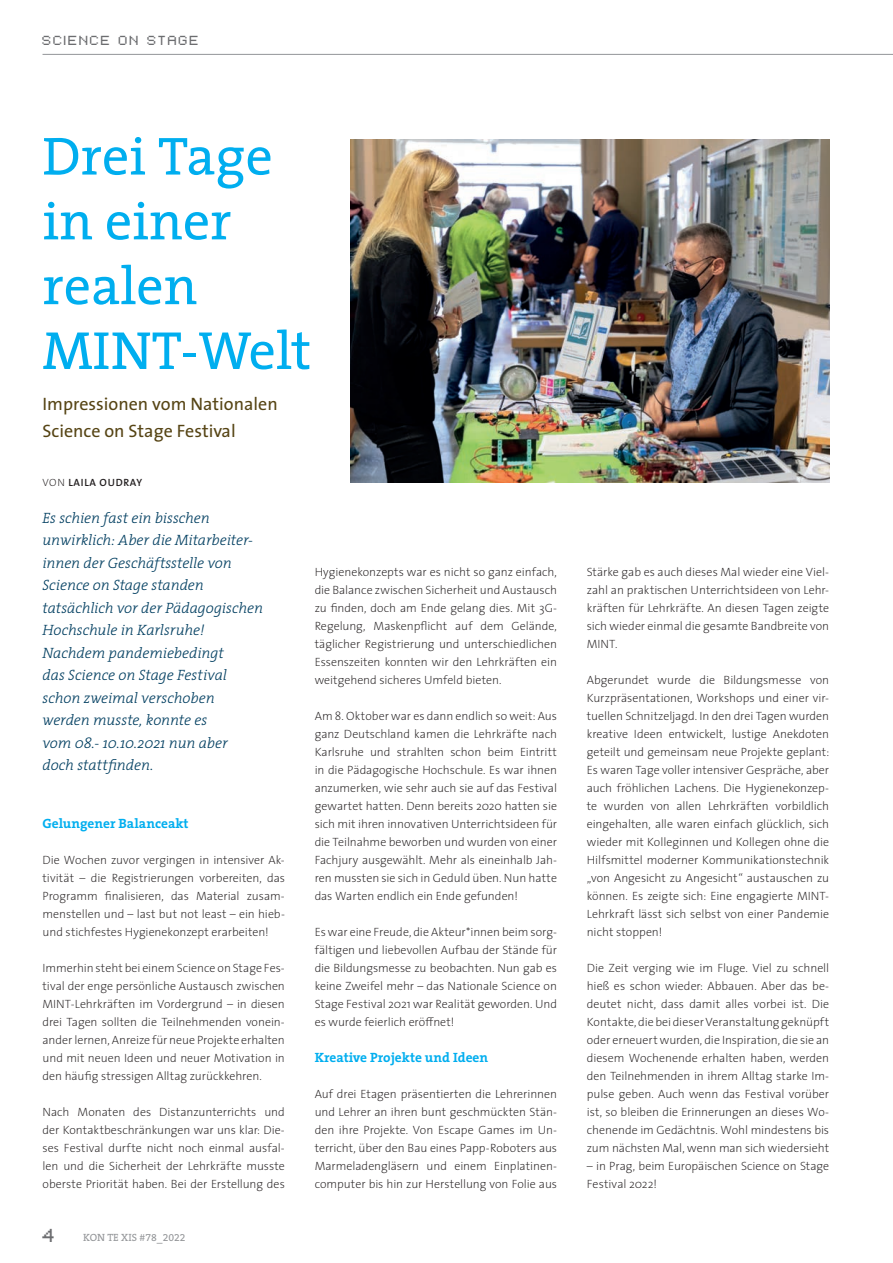
<style>
.page{position:relative;width:893px;height:1263px;background:#fff}
.page>*{position:absolute;margin:0;border:0;box-sizing:border-box;transform-origin:0 0}
.t1{font:54px/64.8px "The Serif";color:#00aeef}
.t2{font:18px/27px "The Sans";color:#564414}
.t3{font:italic 300 15px/22.5px "The Serif";letter-spacing:-.005em;color:#003e60}
.t4{font:15px "Pixel FJ8 pt 1 Normal";color:#6c6d70}
.t5{font:700 13.5px "The Serif";color:#00aeef}
.t6{font:200 12px/18px "The Sans";color:#231f20;text-align:justify}
.t7{font:10.5px "The Serif B W5 Plain";color:#939598}
.t8{font:10.5px "Pixel FJ8 pt 1 Normal";letter-spacing:.16em;color:#6c6d70}
.t9{font:600 10.5px "The Sans";letter-spacing:.065em;color:#231f20}
.s1{font-weight:200}
</style>
<div class="page">
<img style="left:351px;top:139px;width:478px;height:343px">
<hr style="left:43px;top:54px;width:850px;height:1px;background:#939598">
<p class="t8" style="left:43px;top:32px;width:158px">SCIENCE ON STAGE</p>
<h1 class="t1" style="left:43px;top:122px;width:270px">Drei Tage in einer realen<br>MINT-Welt</h1>
<h2 class="t2" style="left:43px;top:389px;width:237px">Impressionen vom Nationalen<br>Science on Stage Festival</h2>
<p class="t9" style="left:43px;top:474px;width:101px"><span class="s1">VON</span> LAILA OUDRAY</p>
<p class="t3" style="left:43px;top:506px;width:222px">Es schien fast ein bisschen unwirklich: Aber die Mitarbeiter&shy;innen der Geschäftsstelle von<br>Science on Stage standen tatsächlich vor der Pädagogischen<br>Hochschule in Karlsruhe!<br>Nachdem pandemiebedingt<br>das Science on Stage Festival schon zweimal verschoben werden musste, konnte es<br>vom 08.- 10.10.2021 nun aber<br>doch stattfinden.</p>
<p class="t5" style="left:43px;top:812px;width:148px">Gelungener Balanceakt</p>
<p class="t6" style="left:43px;top:851px;width:244px">Die Wochen zuvor vergingen in intensiver Ak&shy;tivität – die Registrierungen vorbereiten, das Programm finalisieren, das Material zusam&shy;menstellen und – last but not least – ein hieb&shy;und stichfestes Hygienekonzept erarbeiten!</p>
<p class="t6" style="left:43px;top:959px;width:244px">Immerhin steht bei einem Science on Stage Fes&shy;tival der enge persönliche Austausch zwischen MINT-Lehrkräften im Vordergrund – in diesen drei Tagen sollten die Teilnehmenden vonein&shy;ander lernen, Anreize für neue Projekte erhalten und mit neuen Ideen und neuer Motivation in den häufig stressigen Alltag zurückkehren.</p>
<p class="t6" style="left:43px;top:1103px;width:244px">Nach Monaten des Distanzunterrichts und der Kontaktbeschränkungen war uns klar: Die&shy;ses Festival durfte nicht noch einmal ausfal&shy;len und die Sicherheit der Lehrkräfte musste oberste Priorität haben. Bei der Erstellung des</p>
<p class="t4" style="left:43px;top:1223px;width:15px">4</p>
<p class="t7" style="left:83px;top:1231px;width:104px">KON TE XIS #78_2022</p>
<p class="t6" style="left:315px;top:563px;width:244px">Hygienekonzepts war es nicht so ganz einfach, die Balance zwischen Sicherheit und Austausch zu finden, doch am Ende gelang dies. Mit 3G-Regelung, Maskenpflicht auf dem Gelände, täglicher Registrierung und unterschiedlichen Essenszeiten konnten wir den Lehrkräften ein weitgehend sicheres Umfeld bieten.</p>
<p class="t6" style="left:315px;top:707px;width:244px">Am 8. Oktober war es dann endlich so weit: Aus ganz Deutschland kamen die Lehrkräfte nach Karlsruhe und strahlten schon beim Eintritt in die Pädagogische Hochschule. Es war ihnen anzumerken, wie sehr auch sie auf das Festival gewartet hatten. Denn bereits 2020 hatten sie sich mit ihren innovativen Unterrichtsideen für die Teilnahme beworben und wurden von einer Fachjury ausgewählt. Mehr als eineinhalb Jah&shy;ren mussten sie sich in Geduld üben. Nun hatte das Warten endlich ein Ende gefunden!</p>
<p class="t6" style="left:315px;top:923px;width:244px">Es war eine Freude, die Akteur*innen beim sorg&shy;fältigen und liebevollen Aufbau der Stände für die Bildungsmesse zu beobachten. Nun gab es keine Zweifel mehr – das Nationale Science on Stage Festival 2021 war Realität geworden. Und es wurde feierlich eröffnet!</p>
<p class="t5" style="left:315px;top:1046px;width:175px">Kreative Projekte und Ideen</p>
<p class="t6" style="left:315px;top:1085px;width:244px">Auf drei Etagen präsentierten die Lehrerinnen und Lehrer an ihren bunt geschmückten Stän&shy;den ihre Projekte. Von Escape Games im Un&shy;terricht, über den Bau eines Papp-Roboters aus Marmeladengläsern und einem Einplatinen&shy;computer bis hin zur Herstellung von Folie aus</p>
<p class="t6" style="left:587px;top:563px;width:244px">Stärke gab es auch dieses Mal wieder eine Viel&shy;zahl an praktischen Unterrichtsideen von Lehr&shy;kräften für Lehrkräfte. An diesen Tagen zeigte sich wieder einmal die gesamte Bandbreite von MINT.</p>
<p class="t6" style="left:587px;top:671px;width:244px">Abgerundet wurde die Bildungsmesse von Kurzpräsentationen, Workshops und einer vir&shy;tuellen Schnitzeljagd. In den drei Tagen wurden kreative Ideen entwickelt, lustige Anekdoten geteilt und gemeinsam neue Projekte geplant:<br>Es waren Tage voller intensiver Gespräche, aber auch fröhlichen Lachens. Die Hygienekonzep&shy;te wurden von allen Lehrkräften vorbildlich eingehalten, alle waren einfach glücklich, sich wieder mit Kolleginnen und Kollegen ohne die Hilfsmittel moderner Kommunikationstechnik „von Angesicht zu Angesicht“ austauschen zu können. Es zeigte sich: Eine engagierte MINT-Lehrkraft lässt sich selbst von einer Pandemie nicht stoppen!</p>
<p class="t6" style="left:587px;top:959px;width:244px">Die Zeit verging wie im Fluge. Viel zu schnell hieß es schon wieder: Abbauen. Aber das be&shy;deutet nicht, dass damit alles vorbei ist. Die Kontakte, die bei dieser Veranstaltung geknüpft oder erneuert wurden, die Inspiration, die sie an diesem Wochenende erhalten haben, werden den Teilnehmenden in ihrem Alltag starke Im&shy;pulse geben. Auch wenn das Festival vorüber ist, so bleiben die Erinnerungen an dieses Wo&shy;chenende im Gedächtnis. Wohl mindestens bis zum nächsten Mal, wenn man sich wiedersieht</p>
<p class="t6" style="left:587px;top:1157px;width:244px">– in Prag, beim Europäischen Science on Stage<br>Festival 2022!</p>
</div>
